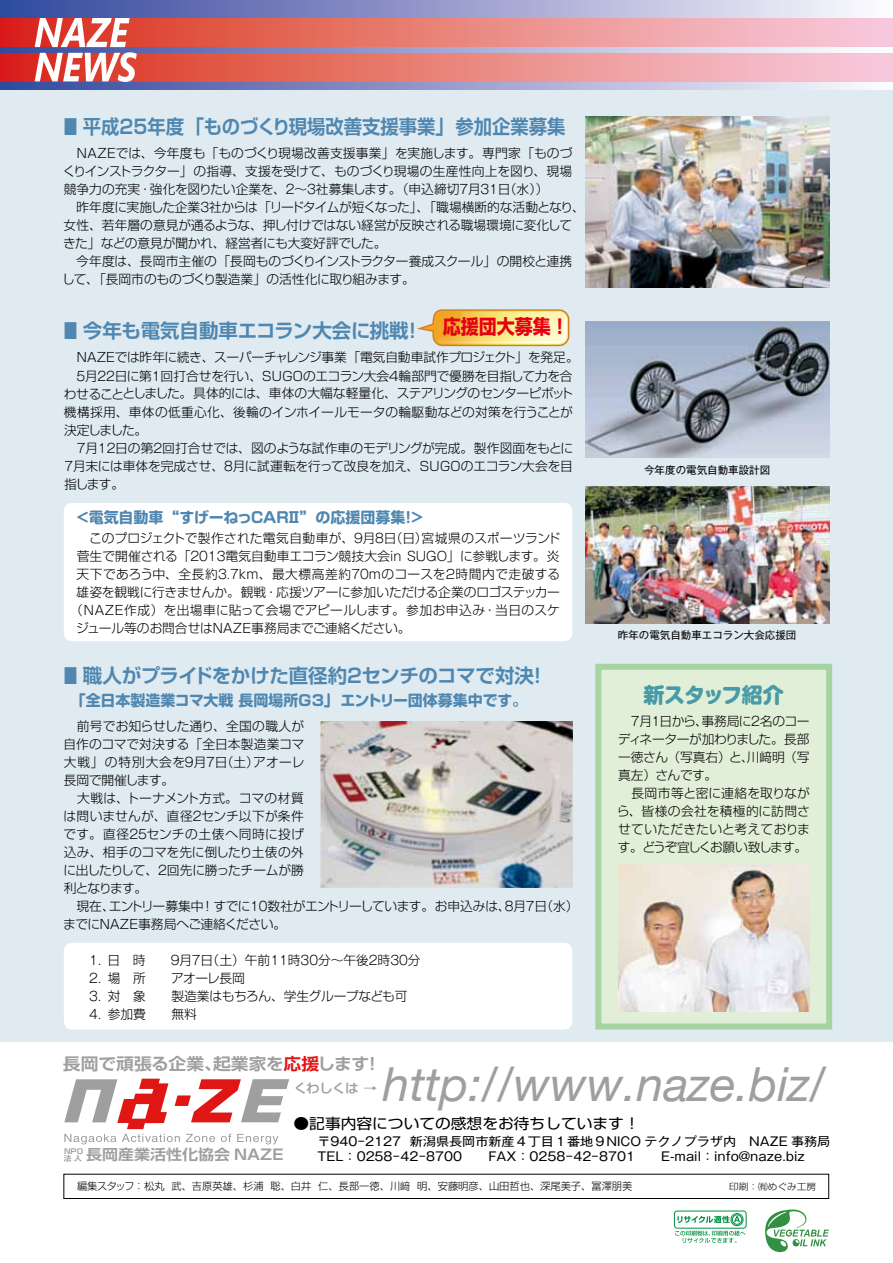
<style>
.page{position:relative;width:893px;height:1263px;background:#fff}
.page>*{position:absolute;margin:0;border:0;box-sizing:border-box;transform-origin:0 0}
.t1{font:italic 46.95px "Helvetica Neue";color:#9f9fa0}
.t2{font:800 21px "Shin M Go Pro";letter-spacing:-.04em;color:#489ba6}
.t3{font:700 19.8px "Shin Go Pro";color:#e60012;scale:.91 1}
.t4{font:700 19.5px "Shin Go Pro De";color:#4f87b0;scale:.7 1}
.t5{font:700 19.5px "Shin Go Pro De";letter-spacing:-.025em;color:#4f87b0;scale:.7 1}
.t6{font:700 16.5px "Shin Go Pro De";color:#9f9fa0;scale:1.08 1}
.t7{font:700 15px "Soft Go Std";letter-spacing:-.01em;color:#4f87b0}
.t8{font:14.55px "Shin Go Pro";color:#000;scale:1.08 1}
.t9{font:700 14.55px "Shin Go Pro De";color:#9f9fa0;scale:1.1 1}
.t10{font:300 12.75px/18px "Shin Go Pro";letter-spacing:-.015em;color:#000;text-align:justify}
.t11{font:300 12.75px "Shin Go Pro";letter-spacing:.015em;color:#000}
.t12{font:300 12.75px/18px "Shin Go Pro";letter-spacing:-.055em;color:#000}
.t13{font:300 12.75px "Shin Go Pro";letter-spacing:-.035em;color:#000}
.t14{font:300 12.75px "Shin Go Pro";letter-spacing:-.045em;color:#000}
.t15{font:300 12.75px "Shin Go Pro";letter-spacing:.025em;color:#000}
.t16{font:300 12.75px "Shin Go Pro";letter-spacing:.01em;color:#000}
.t17{font:300 12.75px "Shin Go Pro";letter-spacing:-.04em;color:#000}
.t18{font:500 12.75px "Shin Go Pro";letter-spacing:-.065em;color:#9f9fa0;scale:1.08 1}
.t19{font:12.15px/15.3px "Gothic MB101 Pro";color:#000;scale:1.08 1}
.t20{font:10.5px "Gothic MB101 Pro";color:#000}
.t21{font:300 10.2px "Shin Go Pro";color:#000}
.t22{font:300 9px "Shin Go Pro";color:#000;scale:1.08 1}
.t23{font:700 7.2px "Shin Go Pro De";color:#9f9fa0;scale:1.1 1}
.s1{font-family:"Gothic MB101 Pro"}
.s2{color:#df1614}
.s3{font-size:7.2px}
</style>
<div class="page">
<div style="left:0;top:0;width:893px;height:1042px;background:#dfeaf1"></div>
<div style="left:0;top:0;width:893px;height:89px;background:linear-gradient(to right,#32449c,#fff9fe)"></div>
<svg style="left:0;top:18px;width:893px;height:64px"></svg>
<svg style="left:0;top:47px;width:893px;height:6px"></svg>
<svg style="left:35px;top:18px;width:102px;height:64px"></svg>
<svg style="left:64px;top:1079px;width:225px;height:65px"></svg>
<div style="left:64px;top:1174px;width:765px;height:25px;border:1px solid #000"></div>
<div style="left:674px;top:1210px;width:72px;height:18px;border:1px solid #009143;border-radius:3px"></div>
<svg style="left:675px;top:1213px;width:70px;height:30px"></svg>
<svg style="left:765px;top:1209px;width:64px;height:43px"></svg>
<div style="left:64px;top:943px;width:508px;height:87px;background:#fff;border-radius:9px"></div>
<div style="left:64px;top:503px;width:508px;height:138px;background:#fff;border-radius:9px"></div>
<svg style="left:417px;top:309px;width:152px;height:37px"></svg>
<div style="left:595px;top:664px;width:237px;height:365px;background:#e1efd8;border:6px solid #a6d3a2"></div>
<img style="left:618px;top:864px;width:191px;height:147px">
<img style="left:321px;top:722px;width:251px;height:165px">
<img style="left:585px;top:117px;width:244px;height:171px">
<img style="left:585px;top:486px;width:244px;height:137px">
<img style="left:585px;top:321px;width:244px;height:137px">
<h3 class="t4" style="left:64px;top:111px;width:718px">■ 平成25年度「ものづくり現場改善支援事業」参加企業募集</h3>
<p class="t10" style="left:63px;top:143px;width:511px;text-indent:13px">ＮＡＺＥでは、今年度も「ものづくり現場改善支援事業」を実施します。専門家「ものづくりインストラクター」の指導、支援を受けて、ものづくり現場の生産性向上を図り、現場競争力の充実・強化を図りたい企業を、<span class="s1">2</span>～<span class="s1">3</span>社募集します。（申込締切<span class="s1">7</span>月<span class="s1">31</span>日（水））</p>
<p class="t10" style="left:63px;top:197px;width:523px;text-align:left;text-indent:13px">昨年度に実施した企業<span class="s1">3</span>社からは「リードタイムが短くなった」、「職場横断的な活動となり、女性、若年層の意見が通るような、押し付けではない経営が反映される職場環境に変化してきた」などの意見が聞かれ、経営者にも大変好評でした。</p>
<p class="t10" style="left:62px;top:251px;width:511px;text-indent:14px">今年度は、長岡市主催の「長岡ものづくりインストラクター養成スクール」の開校と連携して、「長岡市のものづくり製造業」の活性化に取り組みます。</p>
<h3 class="t4" style="left:64px;top:315px;width:513px">■ 今年も電気自動車エコラン大会に挑戦！</h3>
<p class="t13" style="left:75px;top:347px;width:505px">ＮＡＺＥでは昨年に続き、スーパーチャレンジ事業「電気自動車試作プロジェクト」を発足。</p>
<p class="t10" style="left:77px;top:365px;width:497px"><span class="s1">5</span>月<span class="s1">22</span>日に第<span class="s1">1</span>回打合せを行い、ＳＵＧＯのエコラン大会４輪部門で優勝を目指して力を合</p>
<p class="t14" style="left:64px;top:383px;width:511px">わせることとしました。具体的には、車体の大幅な軽量化、ステアリングのセンターピボット</p>
<p class="t11" style="left:64px;top:401px;width:511px">機構採用、車体の低重心化、後輪のインホイールモータの輪駆動などの対策を行うことが</p>
<p class="t10" style="left:64px;top:419px;width:85px">決定しました。</p>
<p class="t10" style="left:77px;top:437px;width:498px"><span class="s1">7</span>月<span class="s1">12</span>日の第<span class="s1">2</span>回打合せでは、図のような試作車のモデリングが完成。製作図面をもとに</p>
<p class="t10" style="left:64px;top:455px;width:510px"><span class="s1">7</span>月末には車体を完成させ、<span class="s1">8</span>月に試運転を行って改良を加え、ＳＵＧＯのエコラン大会を目</p>
<p class="t10" style="left:64px;top:473px;width:61px">指します。</p>
<p class="t7" style="left:77px;top:507px;width:348px">&lt;電気自動車“すげーねっCARⅡ”の応援団募集！&gt;</p>
<p class="t16" style="left:89px;top:527px;width:473px">このプロジェクトで製作された電気自動車が、<span class="s1">9</span>月<span class="s1">8</span>日（日）宮城県のスポーツランド</p>
<p class="t10" style="left:77px;top:545px;width:484px">菅生で開催される「<span class="s1">2013</span>電気自動車エコラン競技大会<span class="s1">in SUGO</span>」に参戦します。炎</p>
<p class="t15" style="left:77px;top:563px;width:485px">天下であろう中、全長約<span class="s1">3.7</span>ｋｍ、最大標高差約<span class="s1">70</span>ｍのコースを２時間内で走破する</p>
<p class="t10" style="left:76px;top:581px;width:485px">雄姿を観戦に行きませんか。観戦・応援ツアーに参加いただける企業のロゴステッカー</p>
<p class="t11" style="left:70px;top:599px;width:491px">（ＮＡＺＥ作成）を出場車に貼って会場でアピールします。参加お申込み・当日のスケ</p>
<p class="t17" style="left:76px;top:617px;width:336px">ジュール等のお問合せはＮＡＺＥ事務局までご連絡ください。</p>
<h3 class="t3" style="left:443px;top:311px;width:140px">応援団大募集！</h3>
<h3 class="t5" style="left:64px;top:659px;width:692px">■ 職人がプライドをかけた直径約２センチのコマで対決！</h3>
<p class="t7" style="left:71px;top:689px;width:458px">「全日本製造業コマ大戦 長岡場所Ｇ3」エントリー団体募集中です。</p>
<p class="t10" style="left:64px;top:715px;width:242px;text-indent:13px">前号でお知らせした通り、全国の職人が自作のコマで対決する「全日本製造業コマ大戦」の特別大会を<span class="s1">9</span>月<span class="s1">7</span>日（土）アオーレ長岡で開催します。</p>
<p class="t10" style="left:63px;top:787px;width:242px;text-indent:14px">大戦は、トーナメント方式。コマの材質は問いませんが、直径<span class="s1">2</span>センチ以下が条件です。直径<span class="s1">25</span>センチの土俵へ同時に投げ込み、相手のコマを先に倒したり土俵の外に出したりして、<span class="s1">2</span>回先に勝ったチームが勝利となります。</p>
<p class="t12" style="left:63px;top:895px;width:517px;text-indent:13px">現在、エントリー募集中！すでに<span class="s1">10</span>数社がエントリーしています。お申込みは、<span class="s1">8</span>月<span class="s1">7</span>日（水）までにＮＡＺＥ事務局へご連絡ください。</p>
<p class="t10" style="left:89px;top:950px;width:58px"><span class="s1">1</span>．日 時</p>
<p class="t10" style="left:171px;top:950px;width:251px"><span class="s1">9</span>月<span class="s1">7</span>日（土）午前<span class="s1">11</span>時<span class="s1">30</span>分～午後<span class="s1">2</span>時<span class="s1">30</span>分</p>
<p class="t10" style="left:89px;top:968px;width:58px"><span class="s1">2</span>．場 所</p>
<p class="t10" style="left:171px;top:968px;width:75px">アオーレ長岡</p>
<p class="t10" style="left:89px;top:986px;width:58px"><span class="s1">3</span>．対 象</p>
<p class="t10" style="left:171px;top:986px;width:237px">製造業はもちろん、学生グループなども可</p>
<p class="t10" style="left:89px;top:1004px;width:58px"><span class="s1">4</span>．参加費</p>
<p class="t10" style="left:171px;top:1004px;width:27px">無料</p>
<p class="t20" style="left:644px;top:461px;width:128px">今年度の電気自動車設計図</p>
<p class="t20" style="left:618px;top:626px;width:180px">昨年の電気自動車エコラン大会応援団</p>
<h2 class="t2" style="left:644px;top:678px;width:142px">新スタッフ紹介</h2>
<p class="t10" style="left:618px;top:711px;width:193px;text-indent:13px"><span class="s1">7</span>月<span class="s1">1</span>日から、事務局に<span class="s1">2</span>名のコーディネーターが加わりました。長部一徳さん（写真右）と、川﨑明（写真左）さんです。</p>
<p class="t10" style="left:617px;top:783px;width:195px;text-indent:14px">長岡市等と密に連絡を取りながら、皆様の会社を積極的に訪問させていただきたいと考えております。どうぞ宜しくお願い致します。</p>
<p class="t6" style="left:63px;top:1050px;width:296px">長岡で頑張る企業、起業家を<span class="s2">応援</span>します！</p>
<h1 class="t1" style="left:383px;top:1056px;width:444px">http://www.naze.biz/</h1>
<p class="t18" style="left:294px;top:1077px;width:79px">くわしくは →</p>
<p class="t9" style="left:64px;top:1143px;width:201px"><span class="s3">法 人</span> 長岡産業活性化協会 NAZE</p>
<p class="t23" style="left:64px;top:1145px;width:19px">NPO</p>
<p class="t8" style="left:294px;top:1111px;width:322px">●記事内容についての感想をお待ちしています！</p>
<p class="t19" style="left:317px;top:1132px;width:476px">〒940－2127 新潟県長岡市新産４丁目１番地９NICO テクノプラザ内　NAZE 事務局<br>TEL：0258－42－8700　　FAX：0258－42－8701　　E-mail：info@naze.biz</p>
<p class="t21" style="left:77px;top:1178px;width:557px">編集スタッフ：松丸 武、吉原英雄、杉浦 聡、白井 仁、長部一徳、川﨑 明、安藤明彦、山田哲也、深尾美子、冨澤朋美</p>
<p class="t22" style="left:729px;top:1179px;width:82px">印刷：㈲めぐみ工房</p>
</div>
